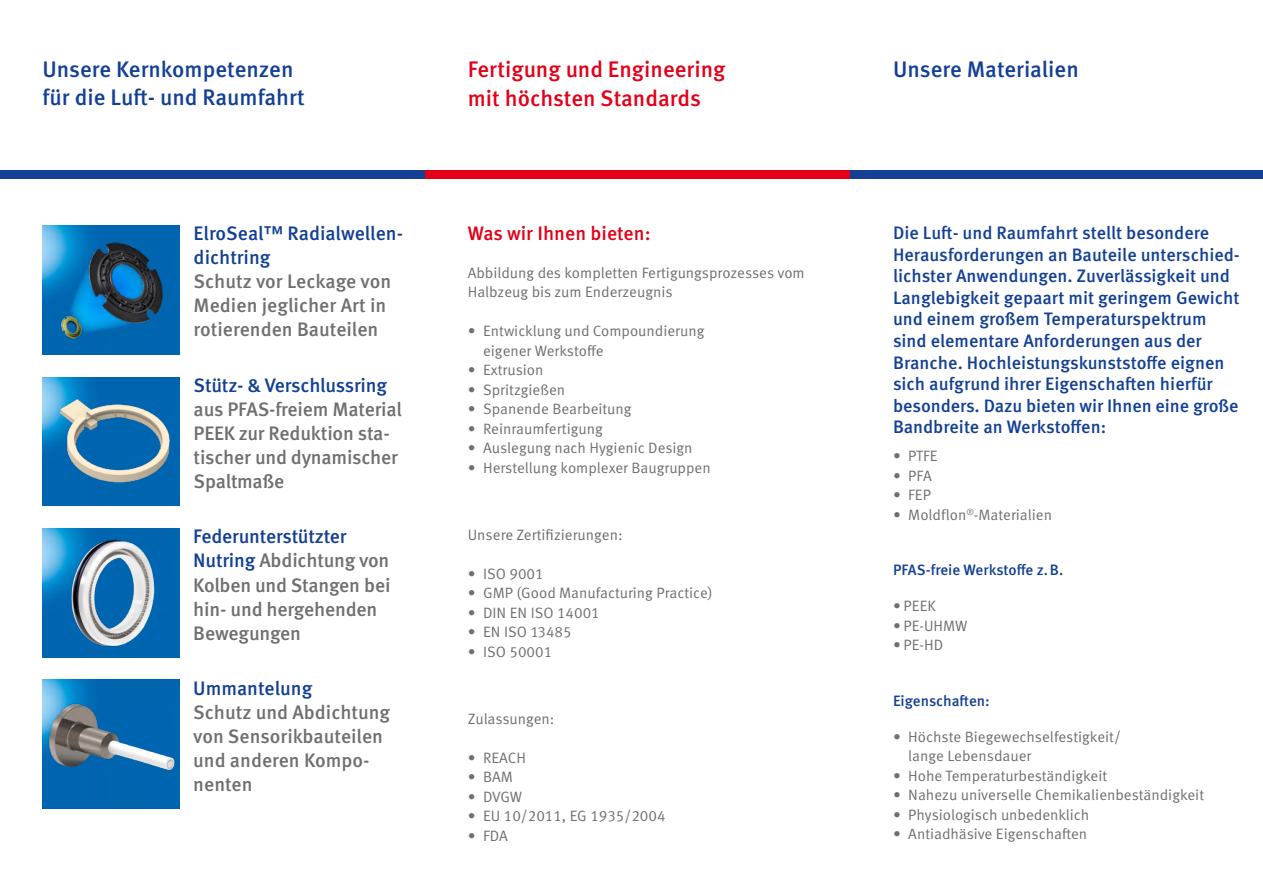
<style>
.page{position:relative;width:1263px;height:893px;background:#fff}
.page>*{position:absolute;margin:0;border:0;box-sizing:border-box;transform-origin:0 0}
.t1{font:500 22.5px/28.5px "Meta Pro";color:#134094}
.t2{font:500 22.5px/30px "Meta Pro";color:#e30018}
.t3{font:500 19.5px/24px "Meta Pro";letter-spacing:-.01em;color:#6f6f6e}
.t4{font:500 19.5px/24px "Meta Pro";letter-spacing:-.005em;color:#134094}
.t5{font:500 19.5px "Meta Pro";color:#e30018}
.t6{font:500 18px/21.6px "Meta Pro";color:#134094}
.t7{font:15px/19.5px "Meta Pro Norm";color:#6f6f6e}
.t8{font:500 15px "Meta Pro";color:#134094}
.s1{color:#134094}
</style>
<div class="page">
<div style="left:0;top:170px;width:425px;height:9px;background:#134094"></div>
<div style="left:425px;top:170px;width:425px;height:9px;background:#e30018"></div>
<div style="left:850px;top:170px;width:413px;height:9px;background:#134094"></div>
<img style="left:43px;top:377px;width:137px;height:129px">
<img style="left:43px;top:388px;width:137px;height:107px">
<img style="left:43px;top:680px;width:137px;height:128px">
<img style="left:43px;top:529px;width:137px;height:127px">
<img style="left:43px;top:353px;width:137px;height:2px">
<img style="left:43px;top:225px;width:137px;height:128px">
<h1 class="t1" style="left:43px;top:53px;width:264px">Unsere Kernkompetenzen für die Luft- und Raumfahrt</h1>
<h1 class="t2" style="left:468px;top:52px;width:259px">Fertigung und Engineering mit höchsten Standards</h1>
<h1 class="t1" style="left:893px;top:53px;width:187px">Unsere Materialien</h1>
<h2 class="t4" style="left:194px;top:220px;width:211px">ElroSeal™ Radialwellen&shy;dichtring</h2>
<h2 class="t3" style="left:194px;top:268px;width:199px">Schutz vor Leckage von<br>Medien jeglicher Art in rotierenden Bauteilen</h2>
<h2 class="t4" style="left:194px;top:372px;width:195px">Stütz- &amp; Verschlussring</h2>
<h2 class="t3" style="left:194px;top:396px;width:210px">aus PFAS-freiem Material<br>PEEK zur Reduktion sta&shy;tischer und dynamischer<br>Spaltmaße</h2>
<h2 class="t3" style="left:193px;top:523px;width:199px"><span class="s1">Federunterstützter<br>Nutring</span> Abdichtung von<br>Kolben und Stangen bei hin- und hergehenden<br>Bewegungen</h2>
<h2 class="t4" style="left:193px;top:675px;width:121px">Ummantelung</h2>
<h2 class="t3" style="left:193px;top:699px;width:198px">Schutz und Abdichtung von Sensorikbauteilen und anderen Kompo&shy;nenten</h2>
<h2 class="t5" style="left:468px;top:218px;width:184px">Was wir Ihnen bieten:</h2>
<p class="t7" style="left:468px;top:262px;width:338px">Abbildung des kompletten Fertigungsprozesses vom<br>Halbzeug bis zum Enderzeugnis</p>
<p class="t7" style="left:483px;top:320px;width:223px;text-indent:-15px">• Entwicklung und Compoundierung eigener Werkstoffe</p>
<p class="t7" style="left:468px;top:359px;width:77px">• Extrusion</p>
<p class="t7" style="left:468px;top:379px;width:99px">• Spritzgießen</p>
<p class="t7" style="left:468px;top:398px;width:165px">• Spanende Bearbeitung</p>
<p class="t7" style="left:468px;top:418px;width:136px">• Reinraumfertigung</p>
<p class="t7" style="left:468px;top:437px;width:226px">• Auslegung nach Hygienic Design</p>
<p class="t7" style="left:468px;top:457px;width:244px">• Herstellung komplexer Baugruppen</p>
<p class="t7" style="left:468px;top:524px;width:156px">Unsere Zertifizierungen:</p>
<p class="t7" style="left:468px;top:563px;width:77px">• ISO 9001</p>
<p class="t7" style="left:468px;top:582px;width:246px">• GMP (Good Manufacturing Practice)</p>
<p class="t7" style="left:468px;top:602px;width:134px">• DIN EN ISO 14001</p>
<p class="t7" style="left:468px;top:621px;width:105px">• EN ISO 13485</p>
<p class="t7" style="left:468px;top:641px;width:86px">• ISO 50001</p>
<p class="t7" style="left:468px;top:708px;width:88px">Zulassungen:</p>
<p class="t7" style="left:468px;top:747px;width:60px">• REACH</p>
<p class="t7" style="left:468px;top:766px;width:47px">• BAM</p>
<p class="t7" style="left:468px;top:786px;width:56px">• DVGW</p>
<p class="t7" style="left:468px;top:805px;width:199px">• EU 10/2011, EG 1935/2004</p>
<p class="t7" style="left:468px;top:825px;width:42px">• FDA</p>
<p class="t6" style="left:893px;top:221px;width:348px">Die Luft- und Raumfahrt stellt besondere Herausforderungen an Bauteile unterschied&shy;lichster Anwendungen. Zuverlässigkeit und Langlebigkeit gepaart mit geringem Gewicht und einem großem Temperaturspektrum sind elementare Anforderungen aus der Branche. Hochleistungskunststoffe eignen sich aufgrund ihrer Eigenschaften hierfür besonders. Dazu bieten wir Ihnen eine große Bandbreite an Werkstoffen:</p>
<p class="t7" style="left:893px;top:445px;width:46px">• PTFE</p>
<p class="t7" style="left:893px;top:465px;width:40px">• PFA</p>
<p class="t7" style="left:893px;top:484px;width:39px">• FEP</p>
<p class="t7" style="left:893px;top:504px;width:160px">• Moldflon<sup>®</sup>-Materialien</p>
<p class="t8" style="left:893px;top:559px;width:172px">PFAS-freie Werkstoffe z.B.</p>
<p class="t7" style="left:893px;top:595px;width:44px">• PEEK</p>
<p class="t7" style="left:893px;top:615px;width:76px">• PE-UHMW</p>
<p class="t7" style="left:893px;top:634px;width:52px">• PE-HD</p>
<p class="t8" style="left:893px;top:689px;width:98px">Eigenschaften:</p>
<p class="t7" style="left:908px;top:726px;width:214px;text-indent:-15px">• Höchste Biegewechselfestigkeit/ lange Lebensdauer</p>
<p class="t7" style="left:893px;top:765px;width:216px">• Hohe Temperaturbeständigkeit</p>
<p class="t7" style="left:893px;top:784px;width:313px">• Nahezu universelle Chemikalienbeständigkeit</p>
<p class="t7" style="left:893px;top:804px;width:198px">• Physiologisch unbedenklich</p>
<p class="t7" style="left:893px;top:823px;width:196px">• Antiadhäsive Eigenschaften</p>
</div>
